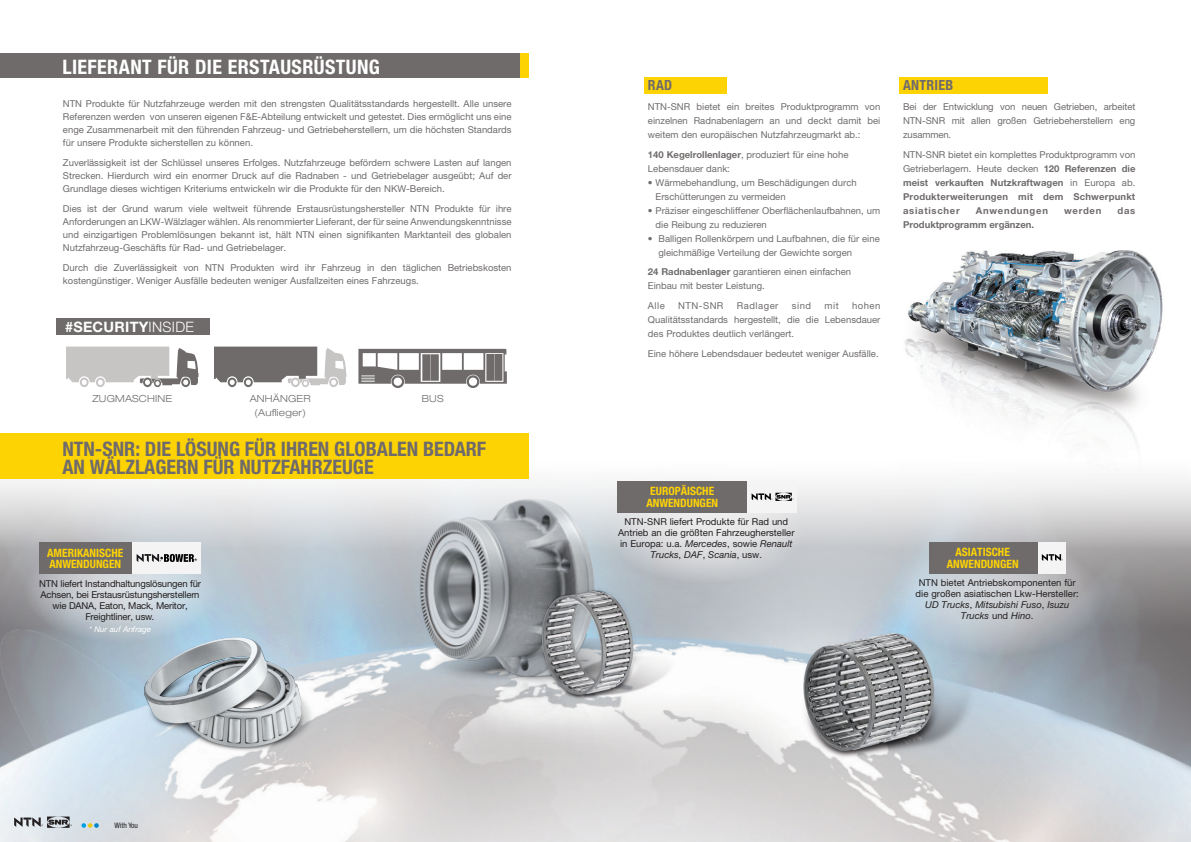
<style>
.page{position:relative;width:1191px;height:842px;background:#fff}
.page>*{position:absolute;margin:0;border:0;box-sizing:border-box;transform-origin:0 0}
.t1{font:700 condensed 20px/18px "Helvetica Neue";color:#6f6b6b}
.t2{font:700 condensed 20px "Helvetica Neue";letter-spacing:.02em;color:#fff}
.t3{font:700 14.4px "Helvetica Neue";letter-spacing:.02em;color:#fff}
.t4{font:700 condensed 14px "Helvetica Neue";letter-spacing:.02em;color:#6f6b6b}
.t5{font:700 condensed 11.5px/12px "Helvetica Neue";color:#fed304;text-align:center}
.t6{font:300 expanded 9.8px/13.6px "Helvetica Neue";letter-spacing:.02em;color:#6f6b6b;text-align:center}
.t7{font:9.5px/14px "Helvetica Neue";color:#6f6b6b;text-align:justify}
.t8{font:9.5px/11px "Helvetica Neue";color:#231f20;text-align:center}
.t9{font:700 9.5px/14px "Helvetica Neue";letter-spacing:.02em;color:#6f6b6b;text-align:justify}
.t10{font:9.5px/11px "Helvetica Neue";letter-spacing:-.02em;color:#231f20;text-align:center}
.t11{font:700 9.5px "Helvetica Neue";color:#6f6b6b}
.t12{font:700 9.5px "Helvetica Neue";letter-spacing:.075em;color:#6f6b6b}
.t13{font:9.5px "Helvetica Neue";letter-spacing:.05em;color:#6f6b6b}
.t14{font:italic 8px "Helvetica Neue";color:#fff}
.t15{font:condensed 7.5px "Helvetica Neue";color:#231f20}
.s1{font-weight:300}
.s2{font-style:italic}
.s3{font-weight:700}
.s4{font-weight:400}
</style>
<div class="page">
<img style="left:0;top:548px;width:1191px;height:294px">
<svg style="left:0;top:372px;width:1191px;height:176px"></svg>
<div style="left:644px;top:77px;width:83px;height:16px;background:#fed304"></div>
<div style="left:899px;top:77px;width:148px;height:16px;background:#fed304"></div>
<svg style="left:14px;top:816px;width:58px;height:12px"></svg>
<svg style="left:81px;top:823px;width:18px;height:5px"></svg>
<div style="left:0;top:54px;width:519px;height:24px;background:#6f6b6b"></div>
<img style="left:403px;top:473px;width:254px;height:334px">
<img style="left:505px;top:499px;width:23px;height:7px">
<svg style="left:24px;top:538px;width:194px;height:105px;background:#bfc8d0"></svg>
<div style="left:130px;top:542px;width:71px;height:32px;background:#f4f4f4"></div>
<div style="left:39px;top:542px;width:92px;height:32px;background:#6f6b6b"></div>
<svg style="left:137px;top:554px;width:57px;height:8px"></svg>
<svg style="left:609px;top:479px;width:195px;height:105px;background:#d5d7d9"></svg>
<div style="left:723px;top:481px;width:74px;height:31px;background:#f4f4f4"></div>
<div style="left:618px;top:481px;width:129px;height:31px;background:#6f6b6b"></div>
<svg style="left:751px;top:493px;width:42px;height:8px"></svg>
<img style="left:899px;top:250px;width:288px;height:229px">
<img style="left:133px;top:627px;width:186px;height:142px">
<img style="left:141px;top:637px;width:160px;height:110px">
<svg style="left:358px;top:349px;width:149px;height:39px"></svg>
<svg style="left:66px;top:347px;width:132px;height:40px"></svg>
<svg style="left:214px;top:347px;width:132px;height:40px"></svg>
<div style="left:56px;top:318px;width:154px;height:16px;background:#6f6b6b"></div>
<img style="left:785px;top:584px;width:207px;height:189px">
<img style="left:808px;top:633px;width:83px;height:30px">
<div style="left:0;top:434px;width:528px;height:45px;background:#fed304"></div>
<svg style="left:889px;top:539px;width:216px;height:116px;background:#b6bec5"></svg>
<div style="left:1036px;top:542px;width:29px;height:31px;background:#f4f4f4"></div>
<div style="left:929px;top:542px;width:108px;height:31px;background:#6f6b6b"></div>
<svg style="left:1041px;top:554px;width:21px;height:7px"></svg>
<img style="left:532px;top:581px;width:148px;height:137px">
<img style="left:548px;top:591px;width:48px;height:18px">
<p class="t2" style="left:62px;top:54px;width:319px">LIEFERANT FÜR DIE ERSTAUSRÜSTUNG</p>
<p class="t7" style="left:63px;top:97px;width:450px;line-height:13px">NTN Produkte für Nutzfahrzeuge werden mit den strengsten Qualitätsstandards hergestellt. Alle unsere Referenzen werden von unseren eigenen F&amp;E-Abteilung entwickelt und getestet. Dies ermöglicht uns eine enge Zusammenarbeit mit den führenden Fahrzeug- und Getriebeherstellern, um die höchsten Standards für unsere Produkte sicherstellen zu können.</p>
<p class="t7" style="left:63px;top:156px;width:450px;line-height:13px">Zuverlässigkeit ist der Schlüssel unseres Erfolges. Nutzfahrzeuge befördern schwere Lasten auf langen Strecken. Hierdurch wird ein enormer Druck auf die Radnaben - und Getriebelager ausgeübt; Auf der Grundlage dieses wichtigen Kriteriums entwickeln wir die Produkte für den NKW-Bereich.</p>
<p class="t7" style="left:63px;top:202px;width:450px;line-height:13px">Dies ist der Grund warum viele weltweit führende Erstausrüstungshersteller NTN Produkte für ihre Anforderungen an LKW-Wälzlager wählen. Als renommierter Lieferant, der für seine Anwendungskenntnisse und einzigartigen Problemlösungen bekannt ist, hält NTN einen signifikanten Marktanteil des globalen Nutzfahrzeug-Geschäfts für Rad- und Getriebelager.</p>
<p class="t7" style="left:63px;top:261px;width:450px;line-height:13px">Durch die Zuverlässigkeit von NTN Produkten wird ihr Fahrzeug in den täglichen Betriebskosten kostengünstiger. Weniger Ausfälle bedeuten weniger Ausfallzeiten eines Fahrzeugs.</p>
<p class="t3" style="left:65px;top:318px;width:130px">#SECURITY<span class="s1">INSIDE</span></p>
<p class="t6" style="left:92px;top:392px;width:81px">ZUGMASCHINE</p>
<p class="t6" style="left:250px;top:392px;width:62px">ANHÄNGER (Auflieger)</p>
<p class="t6" style="left:422px;top:392px;width:23px">BUS</p>
<p class="t1" style="left:62px;top:439px;width:425px">NTN-SNR: DIE LÖSUNG FÜR IHREN GLOBALEN BEDARF<br>AN WÄLZLAGERN FÜR NUTZFAHRZEUGE</p>
<p class="t5" style="left:47px;top:547px;width:78px;line-height:11px;text-align:left">AMERIKANISCHE<br>ANWENDUNGEN</p>
<p class="t8" style="left:194px;top:556px;width:5px">*</p>
<p class="t10" style="left:39px;top:578px;width:163px">NTN liefert Instandhaltungslösungen für Achsen, bei Erstausrüstungsherstellern wie DANA, Eaton, Mack, Meritor, Freightliner, usw<span class="s2">.</span></p>
<p class="t14" style="left:89px;top:624px;width:63px">* Nur auf Anfrage</p>
<p class="t15" style="left:114px;top:821px;width:25px">With You</p>
<p class="t4" style="left:648px;top:77px;width:26px">RAD</p>
<p class="t7" style="left:648px;top:99px;width:234px">NTN-SNR bietet ein breites Produktprogramm von einzelnen Radnabenlagern an und deckt damit bei weitem den europäischen Nutzfahrzeugmarkt ab.:</p>
<p class="t7" style="left:648px;top:147px;width:202px"><span class="s3">140 Kegelrollenlager</span>, produziert für eine hohe<br>Lebensdauer dank:</p>
<p class="t7" style="left:655px;top:175px;width:203px;text-indent:-8px">• Wärmebehandlung, um Beschädigungen durch<br>Erschütterungen zu vermeiden</p>
<p class="t7" style="left:655px;top:203px;width:226px;text-indent:-8px">• Präziser eingeschliffener Oberflächenlaufbahnen, um die Reibung zu reduzieren</p>
<p class="t7" style="left:658px;top:231px;width:223px;text-indent:-11px">• Balligen Rollenkörpern und Laufbahnen, die für eine gleichmäßige Verteilung der Gewichte sorgen</p>
<p class="t7" style="left:648px;top:265px;width:205px"><span class="s3">24 Radnabenlager</span> garantieren einen einfachen<br>Einbau mit bester Leistung.</p>
<p class="t7" style="left:648px;top:298px;width:18px">Alle</p>
<p class="t7" style="left:678px;top:298px;width:47px">NTN-SNR</p>
<p class="t13" style="left:737px;top:300px;width:43px">Radlager</p>
<p class="t7" style="left:792px;top:298px;width:21px">sind</p>
<p class="t7" style="left:824px;top:298px;width:16px">mit</p>
<p class="t7" style="left:648px;top:298px;width:234px;text-indent:204px">hohen Qualitätsstandards hergestellt, die die Lebensdauer des Produktes deutlich verlängert.</p>
<p class="t7" style="left:648px;top:346px;width:232px">Eine höhere Lebendsdauer bedeutet weniger Ausfälle.</p>
<p class="t4" style="left:903px;top:77px;width:52px">ANTRIEB</p>
<p class="t7" style="left:903px;top:100px;width:234px">Bei der Entwicklung von neuen Getrieben, arbeitet NTN-SNR mit allen großen Getriebeherstellern eng zusammen.</p>
<p class="t9" style="left:903px;top:147px;width:234px"><span class="s4">NTN-SNR bietet ein komplettes Produktprogramm von Getrieberlagern. Heute decken</span> 120 Referenzen die meist verkauften Nutzkraftwagen <span class="s4">in Europa ab.<br></span>Produkterweiterungen mit dem Schwerpunkt asiatischer</p>
<p class="t12" style="left:976px;top:205px;width:74px">Anwendungen</p>
<p class="t9" style="left:1064px;top:203px;width:39px">werden</p>
<p class="t9" style="left:1117px;top:203px;width:19px">das</p>
<p class="t11" style="left:903px;top:219px;width:133px">Produktprogramm ergänzen.</p>
<p class="t5" style="left:646px;top:485px;width:73px">EUROPÄISCHE<br>ANWENDUNGEN</p>
<p class="t8" style="left:618px;top:516px;width:178px">NTN-SNR liefert Produkte für Rad und Antrieb an die größten Fahrzeughersteller in Europa: u.a. <span class="s2">Mercedes</span>, sowie <span class="s2">Renault Trucks</span>, <span class="s2">DAF</span>, <span class="s2">Scania</span>, usw.</p>
<p class="t5" style="left:946px;top:546px;width:73px">ASIATISCHE<br>ANWENDUNGEN</p>
<p class="t8" style="left:915px;top:577px;width:165px">NTN bietet Antriebskomponenten für die großen asiatischen Lkw-Hersteller:<br><span class="s2">UD Trucks</span>, <span class="s2">Mitsubishi Fuso</span>, <span class="s2">Isuzu<br>Trucks</span> und <span class="s2">Hino</span>.</p>
</div>
